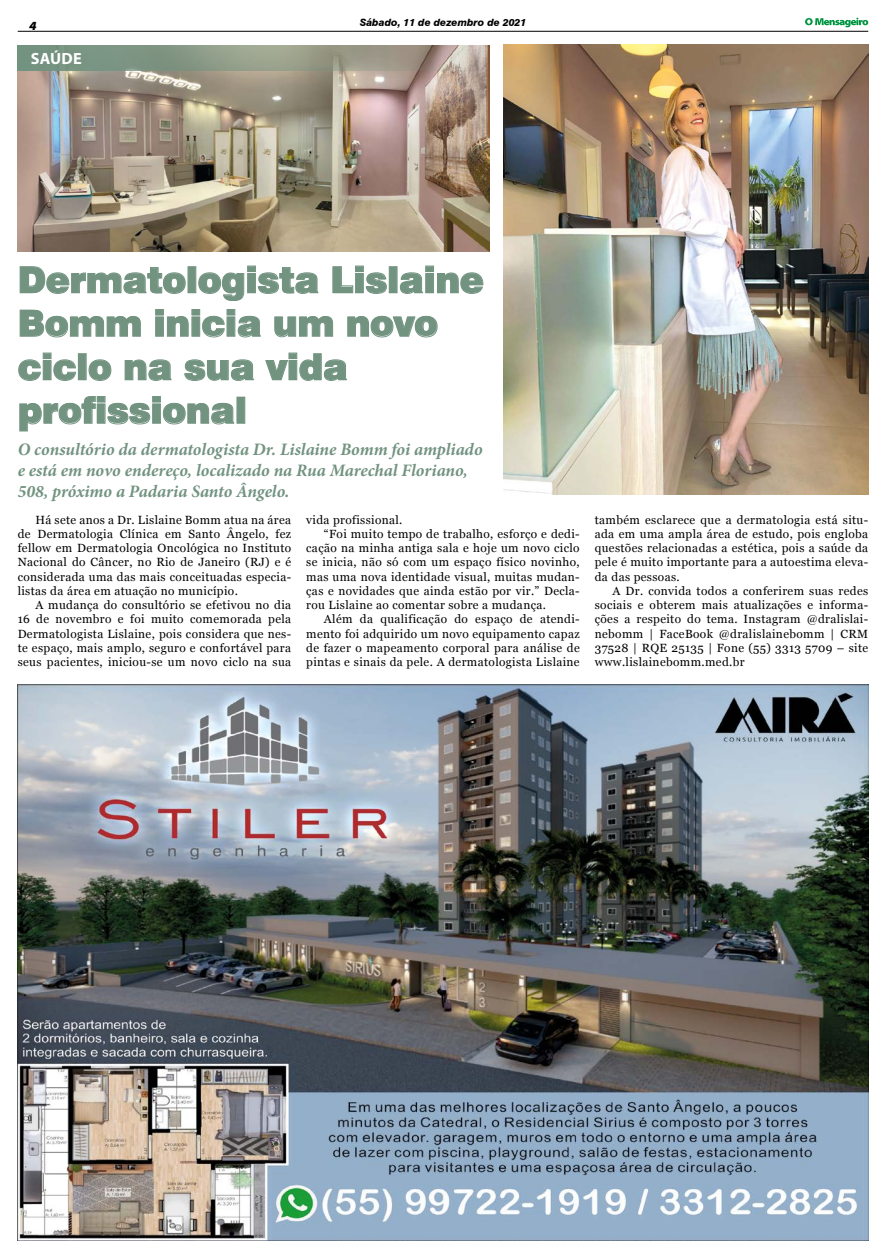
<style>
.page{position:relative;width:886px;height:1258px;background:#fff}
.page>*{position:absolute;margin:0;border:0;box-sizing:border-box;transform-origin:0 0}
.t1{font:900 36.25px/43.5px "Swiss 721 BT";letter-spacing:-.01em;color:#729380}
.t2{font:italic 700 17.5px/21px "Minion Pro";letter-spacing:-.005em;color:#729380}
.t3{font:700 16.25px "Myriad Pro";letter-spacing:.02em;color:#fff}
.t4{font:italic 900 semi-expanded 12.5px "Myriad Pro";color:#000}
.t5{font:11.88px/14.2px "Georgia";letter-spacing:.03em;color:#000;text-align:justify}
.t6{font:italic 800 10px "Swiss 721 BT";color:#000}
</style>
<div class="page">
<hr style="left:18px;top:31px;width:850px;height:1px;background:#000">
<svg style="left:805px;top:18px;width:63px;height:9px"></svg>
<img style="left:18px;top:684px;width:850px;height:556px">
<img style="left:18px;top:70px;width:472px;height:181px">
<img style="left:503px;top:45px;width:365px;height:449px">
<svg style="left:20px;top:266px;width:166px;height:28px"></svg>
<div style="left:188px;top:267px;width:8px;height:26px;border:1px solid #729380"></div>
<svg style="left:198px;top:265px;width:120px;height:36px"></svg>
<svg style="left:332px;top:265px;width:55px;height:29px"></svg>
<div style="left:389px;top:267px;width:8px;height:26px;border:1px solid #729380"></div>
<svg style="left:400px;top:265px;width:83px;height:29px"></svg>
<svg style="left:20px;top:310px;width:121px;height:28px"></svg>
<svg style="left:155px;top:309px;width:106px;height:29px"></svg>
<svg style="left:274px;top:316px;width:59px;height:21px"></svg>
<svg style="left:347px;top:316px;width:91px;height:22px"></svg>
<svg style="left:18px;top:352px;width:58px;height:29px"></svg>
<div style="left:78px;top:354px;width:8px;height:26px;border:1px solid #729380"></div>
<svg style="left:88px;top:359px;width:23px;height:22px"></svg>
<svg style="left:125px;top:359px;width:47px;height:22px"></svg>
<svg style="left:184px;top:359px;width:70px;height:22px"></svg>
<svg style="left:265px;top:352px;width:82px;height:29px"></svg>
<svg style="left:19px;top:396px;width:215px;height:36px"></svg>
<div style="left:237px;top:397px;width:8px;height:26px;border:1px solid #729380"></div>
<svg style="left:18px;top:45px;width:472px;height:25px;background:#919a88"></svg>
<p class="t4" style="left:29px;top:18px;width:9px">4</p>
<h3 class="t3" style="left:31px;top:48px;width:53px">SAÚDE</h3>
<p class="t6" style="left:360px;top:16px;width:168px">Sábado, 11 de dezembro de 2021</p>
<h1 class="t1" style="left:18px;top:258px;width:468px">Dermatologista Lislaine<br>Bomm inicia um novo ciclo na sua vida profissional</h1>
<h2 class="t2" style="left:18px;top:439px;width:466px">O consultório da dermatologista Dr. Lislaine Bomm foi ampliado e está em novo endereço, localizado na Rua Marechal Floriano,<br>508, próximo a Padaria Santo Ângelo.</h2>
<p class="t5" style="left:18px;top:513px;width:275px;text-indent:18px">Há sete anos a Dr. Lislaine Bomm atua na área de Dermatologia Clínica em Santo Ângelo, fez fellow em Dermatologia Oncológica no Instituto Nacional do Câncer, no Rio de Janeiro (RJ) e é considerada uma das mais conceituadas especia&shy;listas da área em atuação no município.</p>
<p class="t5" style="left:18px;top:598px;width:275px;text-indent:18px">A mudança do consultório se efetivou no dia 16 de novembro e foi muito comemorada pela Dermatologista Lislaine, pois considera que nes&shy;te espaço, mais amplo, seguro e confortável para seus pacientes, iniciou-se um novo ciclo na sua</p>
<p class="t5" style="left:306px;top:513px;width:98px">vida profissional.</p>
<p class="t5" style="left:324px;top:527px;width:257px">“Foi muito tempo de trabalho, esforço e dedi-</p>
<p class="t5" style="left:306px;top:541px;width:275px">cação na minha antiga sala e hoje um novo ciclo</p>
<p class="t5" style="left:306px;top:555px;width:275px">se inicia, não só com um espaço físico novinho,</p>
<p class="t5" style="left:306px;top:570px;width:275px">mas uma nova identidade visual, muitas mudan-</p>
<p class="t5" style="left:306px;top:584px;width:275px">ças e novidades que ainda estão por vir.” Decla-</p>
<p class="t5" style="left:306px;top:598px;width:241px">rou Lislaine ao comentar sobre a mudança.</p>
<p class="t5" style="left:324px;top:612px;width:257px">Além da qualificação do espaço de atendi-</p>
<p class="t5" style="left:306px;top:627px;width:275px">mento foi adquirido um novo equipamento capaz</p>
<p class="t5" style="left:306px;top:641px;width:275px">de fazer o mapeamento corporal para análise de</p>
<p class="t5" style="left:306px;top:655px;width:275px">pintas e sinais da pele. A dermatologista Lislaine</p>
<p class="t5" style="left:595px;top:513px;width:275px">também esclarece que a dermatologia está situ&shy;ada em uma ampla área de estudo, pois engloba questões relacionadas a estética, pois a saúde da pele é muito importante para a autoestima eleva&shy;da das pessoas.</p>
<p class="t5" style="left:595px;top:584px;width:275px;text-indent:18px">A Dr. convida todos a conferirem suas redes sociais e obterem mais atualizações e informa&shy;ções a respeito do tema. Instagram @dralislai&shy;nebomm | FaceBook @dralislainebomm | CRM 37528 | RQE 25135 | Fone (55) 3313 5709 – site www.lislainebomm.med.br</p>
</div>
